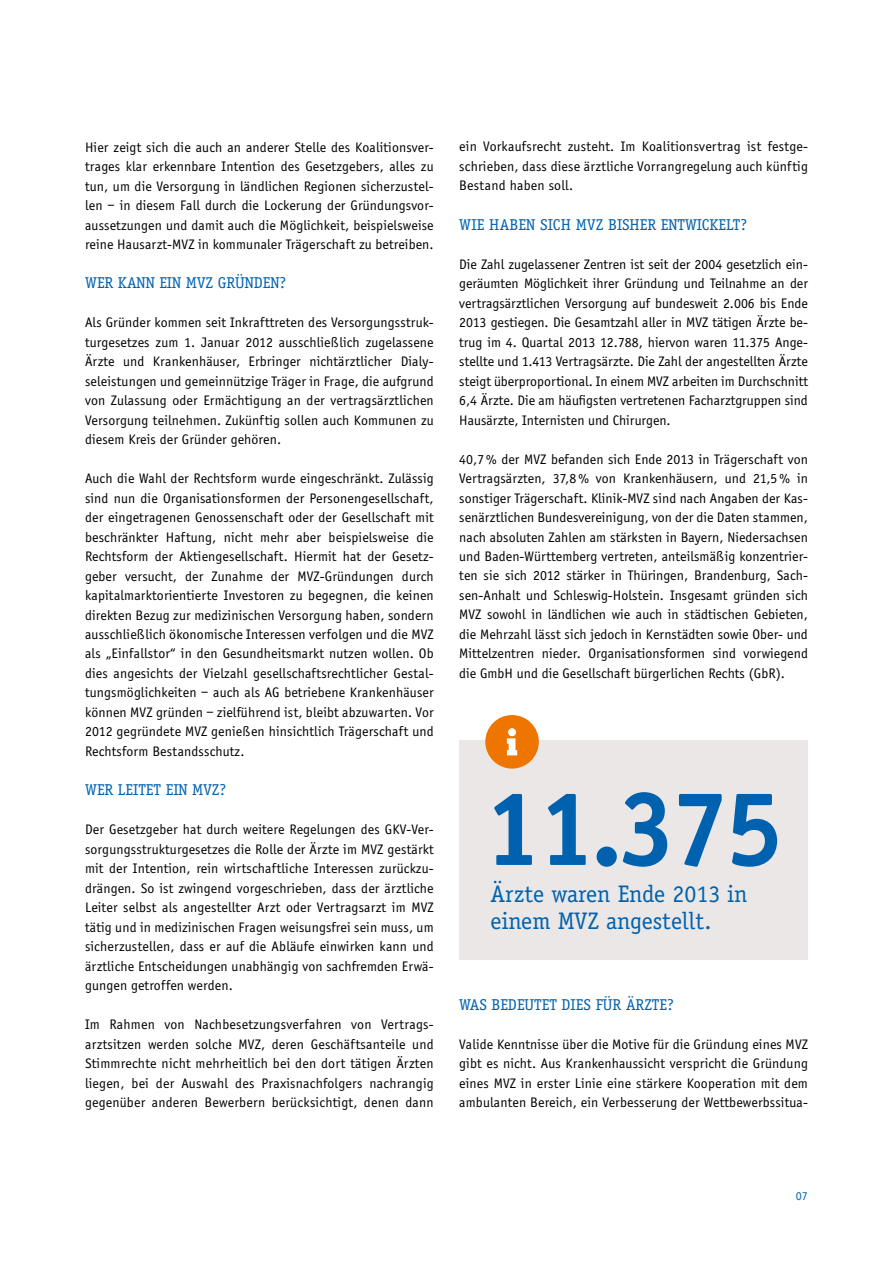
<style>
.page{position:relative;width:893px;height:1263px;background:#fff}
.page>*{position:absolute;margin:0;border:0;box-sizing:border-box;transform-origin:0 0}
.t1{font:700 106.2px "Officina Serif LT";color:#0062ae}
.t2{font:24px/27px "Officina Serif LT";color:#0062ae}
.t3{font:15.75px "Officina Serif LT";color:#0062ae}
.t4{font:14.25px/19.5px "Officina Sans";letter-spacing:.01em;color:#000;text-align:justify}
.t5{font:12px "Officina Serif LT";color:#0062ae}
</style>
<div class="page">
<div style="left:459px;top:740px;width:349px;height:219px;background:#ebe7e6"></div>
<div style="left:485px;top:715px;width:54px;height:53px;background:#ee7500;border-radius:50%"></div>
<svg style="left:507px;top:728px;width:10px;height:27px"></svg>
<p class="t4" style="left:85px;top:137px;width:350px">Hier zeigt sich die auch an anderer Stelle des Koalitionsver&shy;trages klar erkennbare Intention des Gesetzgebers, alles zu tun, um die Versorgung in ländlichen Regionen sicherzustel&shy;len – in diesem Fall durch die Lockerung der Gründungsvor&shy;aussetzungen und damit auch die Möglichkeit, beispielsweise reine Hausarzt-MVZ in kommunaler Trägerschaft zu betreiben.</p>
<p class="t3" style="left:85px;top:273px;width:203px">WER KANN EIN MVZ GRÜNDEN?</p>
<p class="t4" style="left:85px;top:313px;width:350px">Als Gründer kommen seit Inkrafttreten des Versorgungsstruk&shy;turgesetzes zum 1. Januar 2012 ausschließlich zugelassene Ärzte und Krankenhäuser, Erbringer nichtärztlicher Dialy&shy;seleistungen und gemeinnützige Träger in Frage, die aufgrund von Zulassung oder Ermächtigung an der vertragsärztlichen Versorgung teilnehmen. Zukünftig sollen auch Kommunen zu diesem Kreis der Gründer gehören.</p>
<p class="t4" style="left:85px;top:469px;width:350px">Auch die Wahl der Rechtsform wurde eingeschränkt. Zulässig sind nun die Organisationsformen der Personengesellschaft, der eingetragenen Genossenschaft oder der Gesellschaft mit beschränkter Haftung, nicht mehr aber beispielsweise die Rechtsform der Aktiengesellschaft. Hiermit hat der Gesetz&shy;geber versucht, der Zunahme der MVZ-Gründungen durch kapitalmarktorientierte Investoren zu begegnen, die keinen direkten Bezug zur medizinischen Versorgung haben, sondern ausschließlich ökonomische Interessen verfolgen und die MVZ als „Einfallstor“ in den Gesundheitsmarkt nutzen wollen. Ob dies angesichts der Vielzahl gesellschaftsrechtlicher Gestal&shy;tungsmöglichkeiten – auch als AG betriebene Krankenhäuser können MVZ gründen – zielführend ist, bleibt abzuwarten. Vor 2012 gegründete MVZ genießen hinsichtlich Trägerschaft und Rechtsform Bestandsschutz.</p>
<p class="t3" style="left:85px;top:780px;width:143px">WER LEITET EIN MVZ?</p>
<p class="t4" style="left:85px;top:820px;width:350px">Der Gesetzgeber hat durch weitere Regelungen des GKV-Ver&shy;sorgungsstrukturgesetzes die Rolle der Ärzte im MVZ gestärkt mit der Intention, rein wirtschaftliche Interessen zurückzu&shy;drängen. So ist zwingend vorgeschrieben, dass der ärztliche Leiter selbst als angestellter Arzt oder Vertragsarzt im MVZ tätig und in medizinischen Fragen weisungsfrei sein muss, um sicherzustellen, dass er auf die Abläufe einwirken kann und ärztliche Entscheidungen unabhängig von sachfremden Erwä&shy;gungen getroffen werden.</p>
<p class="t4" style="left:85px;top:1015px;width:350px">Im Rahmen von Nachbesetzungsverfahren von Vertrags&shy;arztsitzen werden solche MVZ, deren Geschäftsanteile und Stimmrechte nicht mehrheitlich bei den dort tätigen Ärzten liegen, bei der Auswahl des Praxisnachfolgers nachrangig gegenüber anderen Bewerbern berücksichtigt, denen dann</p>
<p class="t4" style="left:459px;top:137px;width:350px">ein Vorkaufsrecht zusteht. Im Koalitionsvertrag ist festge&shy;schrieben, dass diese ärztliche Vorrangregelung auch künftig Bestand haben soll.</p>
<p class="t3" style="left:459px;top:215px;width:289px">WIE HABEN SICH MVZ BISHER ENTWICKELT?</p>
<p class="t4" style="left:459px;top:254px;width:350px">Die Zahl zugelassener Zentren ist seit der 2004 gesetzlich ein&shy;geräumten Möglichkeit ihrer Gründung und Teilnahme an der vertragsärztlichen Versorgung auf bundesweit 2.006 bis Ende 2013 gestiegen. Die Gesamtzahl aller in MVZ tätigen Ärzte be&shy;trug im 4. Quartal 2013 12.788, hiervon waren 11.375 Ange&shy;stellte und 1.413 Vertragsärzte. Die Zahl der angestellten Ärzte steigt überproportional. In einem MVZ arbeiten im Durchschnitt 6,4 Ärzte. Die am häufigsten vertretenen Facharztgruppen sind Hausärzte, Internisten und Chirurgen.</p>
<p class="t4" style="left:459px;top:449px;width:350px">40,7% der MVZ befanden sich Ende 2013 in Trägerschaft von Vertragsärzten, 37,8% von Krankenhäusern, und 21,5% in sonstiger Trägerschaft. Klinik-MVZ sind nach Angaben der Kas&shy;senärztlichen Bundesvereinigung, von der die Daten stammen, nach absoluten Zahlen am stärksten in Bayern, Niedersachsen und Baden-Württemberg vertreten, anteilsmäßig konzentrier&shy;ten sie sich 2012 stärker in Thüringen, Brandenburg, Sach&shy;sen-Anhalt und Schleswig-Holstein. Insgesamt gründen sich MVZ sowohl in ländlichen wie auch in städtischen Gebieten, die Mehrzahl lässt sich jedoch in Kernstädten sowie Ober- und Mittelzentren nieder. Organisationsformen sind vorwiegend die GmbH und die Gesellschaft bürgerlichen Rechts (GbR).</p>
<h1 class="t1" style="left:483px;top:762px;width:302px">11.375</h1>
<h2 class="t2" style="left:491px;top:880px;width:258px">Ärzte waren Ende 2013 in einem MVZ angestellt.</h2>
<p class="t3" style="left:459px;top:995px;width:216px">WAS BEDEUTET DIES FÜR ÄRZTE?</p>
<p class="t4" style="left:459px;top:1034px;width:350px">Valide Kenntnisse über die Motive für die Gründung eines MVZ gibt es nicht. Aus Krankenhaussicht verspricht die Gründung eines MVZ in erster Linie eine stärkere Kooperation mit dem ambulanten Bereich, ein Verbesserung der Wettbewerbssitua-</p>
<p class="t5" style="left:796px;top:1188px;width:13px">07</p>
</div>
